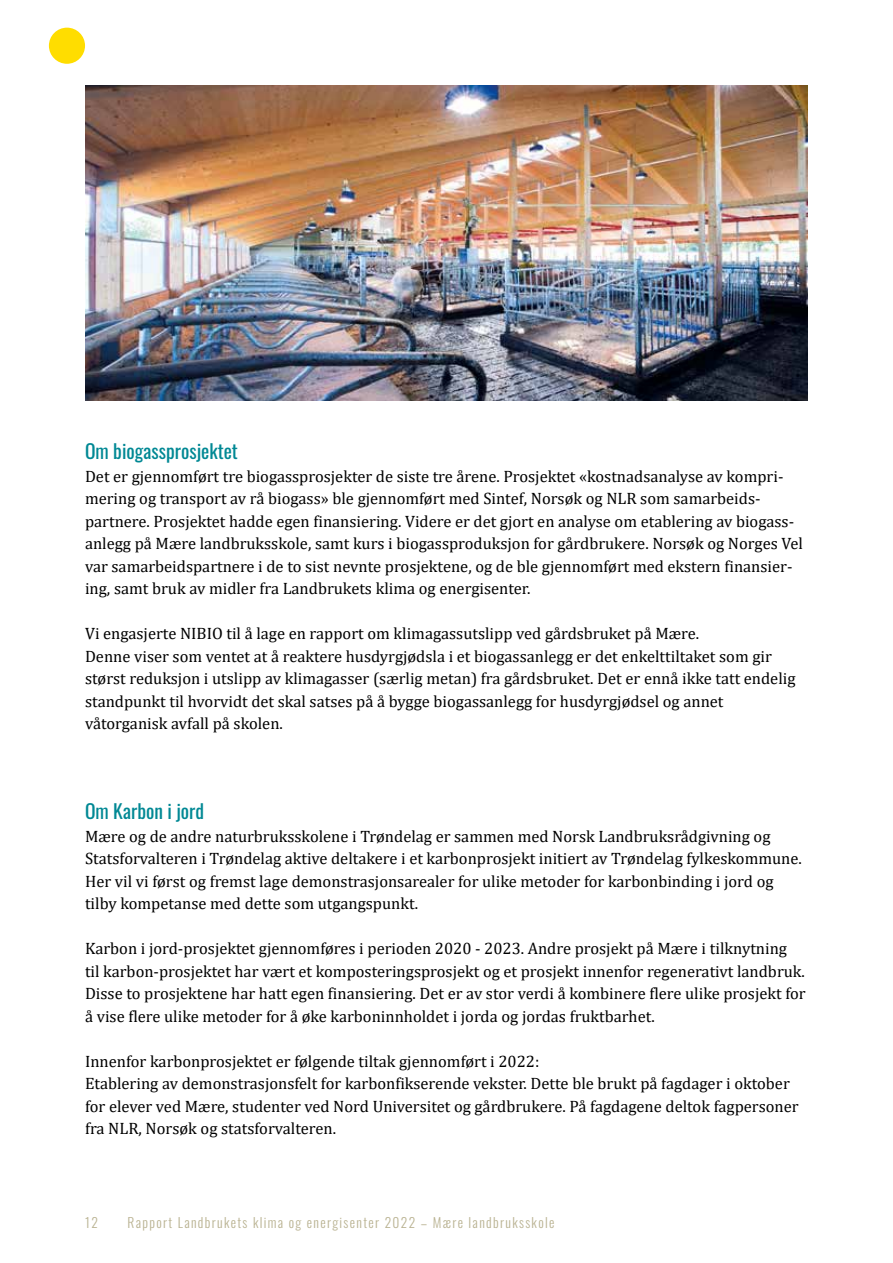
<style>
.page{position:relative;width:893px;height:1263px;background:#fff}
.page>*{position:absolute;margin:0;border:0;box-sizing:border-box;transform-origin:0 0}
.t1{font:19.5px "Oswald";color:#008894}
.t2{font:16.5px/22.5px "Cambria";color:#000}
.t3{font:300 13.5px "Oswald";letter-spacing:.1em;color:#b9b291}
</style>
<div class="page">
<img style="left:85px;top:85px;width:723px;height:316px">
<div style="left:49px;top:28px;width:36px;height:36px;background:#fd0;border-radius:50%"></div>
<p class="t1" style="left:85px;top:434px;width:154px">Om biogassprosjektet</p>
<p class="t2" style="left:85px;top:465px;width:719px">Det er gjennomført tre biogassprosjekter de siste tre årene. Prosjektet «kostnadsanalyse av kompri&shy;mering og transport av rå biogass» ble gjennomført med Sintef, Norsøk og NLR som samarbeids&shy;partnere. Prosjektet hadde egen finansiering. Videre er det gjort en analyse om etablering av biogass&shy;anlegg på Mære landbruksskole, samt kurs i biogassproduksjon for gårdbrukere. Norsøk og Norges Vel var samarbeidspartnere i de to sist nevnte prosjektene, og de ble gjennomført med ekstern finansier&shy;ing, samt bruk av midler fra Landbrukets klima og energisenter.</p>
<p class="t2" style="left:85px;top:622px;width:712px">Vi engasjerte NIBIO til å lage en rapport om klimagassutslipp ved gårdsbruket på Mære.<br>Denne viser som ventet at å reaktere husdyrgjødsla i et biogassanlegg er det enkelttiltaket som gir størst reduksjon i utslipp av klimagasser (særlig metan) fra gårdsbruket. Det er ennå ikke tatt endelig standpunkt til hvorvidt det skal satses på å bygge biogassanlegg for husdyrgjødsel og annet våtorganisk avfall på skolen.</p>
<p class="t1" style="left:85px;top:794px;width:121px">Om Karbon i jord</p>
<p class="t2" style="left:85px;top:825px;width:718px">Mære og de andre naturbruksskolene i Trøndelag er sammen med Norsk Landbruksrådgivning og Statsforvalteren i Trøndelag aktive deltakere i et karbonprosjekt initiert av Trøndelag fylkeskommune.<br>Her vil vi først og fremst lage demonstrasjonsarealer for ulike metoder for karbonbinding i jord og tilby kompetanse med dette som utgangspunkt.</p>
<p class="t2" style="left:85px;top:937px;width:722px">Karbon i jord-prosjektet gjennomføres i perioden 2020 - 2023. Andre prosjekt på Mære i tilknytning til karbon-prosjektet har vært et komposteringsprosjekt og et prosjekt innenfor regenerativt landbruk.<br>Disse to prosjektene har hatt egen finansiering. Det er av stor verdi å kombinere flere ulike prosjekt for å vise flere ulike metoder for å øke karboninnholdet i jorda og jordas fruktbarhet.</p>
<p class="t2" style="left:85px;top:1050px;width:715px">Innenfor karbonprosjektet er følgende tiltak gjennomført i 2022:<br>Etablering av demonstrasjonsfelt for karbonfikserende vekster. Dette ble brukt på fagdager i oktober for elever ved Mære, studenter ved Nord Universitet og gårdbrukere. På fagdagene deltok fagpersoner fra NLR, Norsøk og statsforvalteren.</p>
<p class="t3" style="left:85px;top:1210px;width:14px">12</p>
<p class="t3" style="left:128px;top:1210px;width:428px">Rapport Landbrukets klima og energisenter 2022 – Mære landbruksskole</p>
</div>
